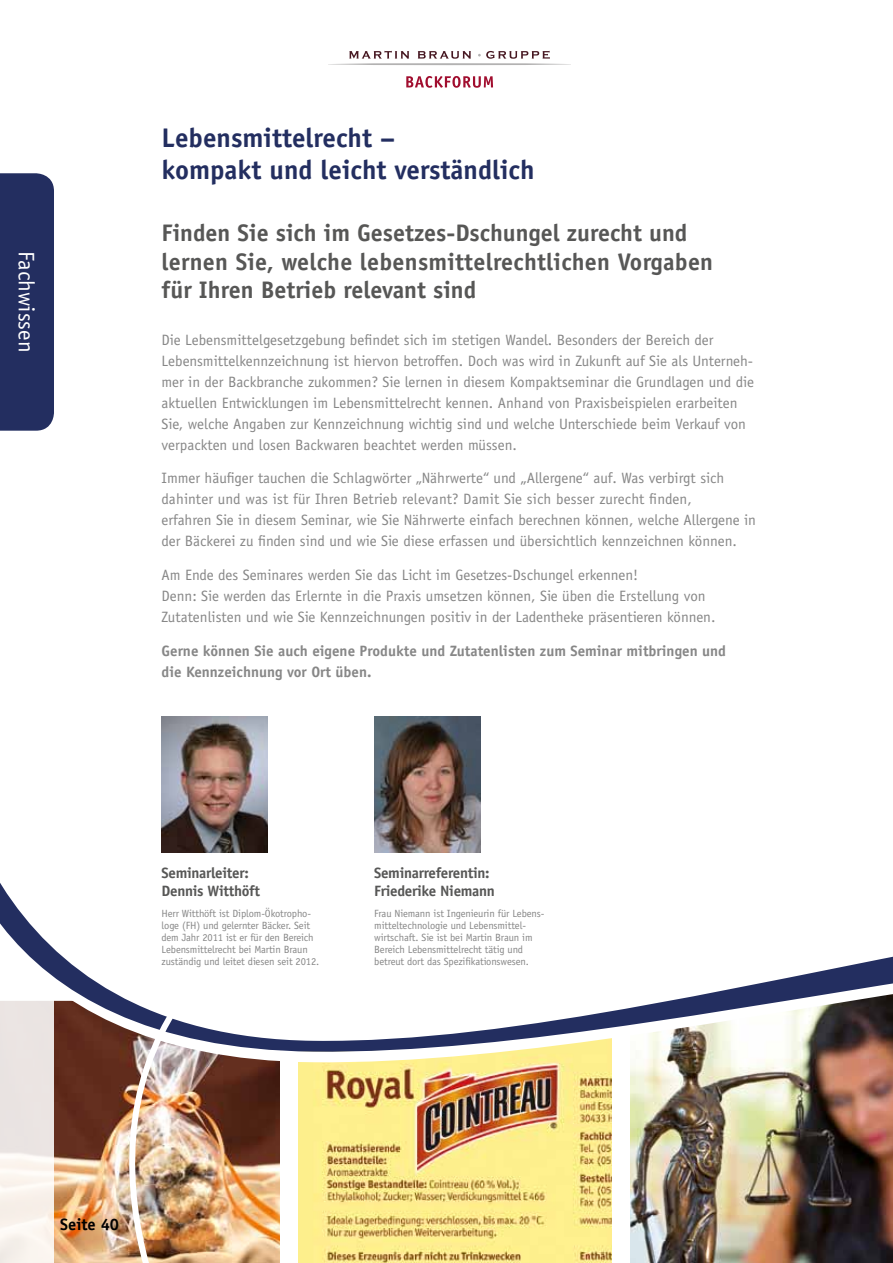
<style>
.page{position:relative;width:893px;height:1263px;background:#fff}
.page>*{position:absolute;margin:0;border:0;box-sizing:border-box;transform-origin:0 0}
.t1{font:700 27px/31.5px "Officina Sans Std";color:#232e60}
.t2{font:700 24px/28.5px "Officina Sans Std";color:#575756}
.t3{font:22.5px "Officina Sans Std";color:#fff}
.t4{font:700 16.5px "Officina Sans Std";color:#000}
.t5{font:15px/21px "Officina Sans Std";color:#878787}
.t6{font:700 15px/21px "Officina Sans Std";color:#878787}
.t7{font:700 15px/18px "Officina Sans Std";letter-spacing:-.02em;color:#575756}
.t8{font:10.5px/12px "Officina Sans Std";letter-spacing:-.01em;color:#878787}
</style>
<div class="page">
<div style="left:0;top:173px;width:54px;height:258px;background:#232e60"></div>
<svg style="left:406px;top:76px;width:87px;height:12px"></svg>
<hr style="left:328px;top:63px;width:243px;height:2px;background:#b3b2b2;border-radius:50%">
<svg style="left:349px;top:51px;width:60px;height:8px"></svg>
<svg style="left:418px;top:51px;width:53px;height:8px"></svg>
<svg style="left:478px;top:51px;width:72px;height:8px"></svg>
<img style="left:630px;top:1066px;width:263px;height:197px">
<img style="left:298px;top:1066px;width:314px;height:197px">
<img style="left:54px;top:1066px;width:226px;height:197px">
<svg style="left:0;top:1066px;width:54px;height:197px"></svg>
<svg style="left:0;top:1056px;width:893px;height:10px"></svg>
<svg style="left:0;top:716px;width:893px;height:340px"></svg>
<img style="left:115px;top:1005px;width:65px;height:258px">
<h3 class="t3" style="left:40px;top:251px;width:103px;rotate:90deg">Fachwissen</h3>
<h1 class="t1" style="left:162px;top:122px;width:375px">Lebensmittelrecht –<br>kompakt und leicht verständlich</h1>
<h2 class="t2" style="left:162px;top:218px;width:553px">Finden Sie sich im Gesetzes-Dschungel zurecht und lernen Sie, welche lebensmittelrechtlichen Vorgaben für Ihren Betrieb relevant sind</h2>
<p class="t5" style="left:162px;top:329px;width:594px">Die Lebensmittelgesetzgebung befindet sich im stetigen Wandel. Besonders der Bereich der Lebensmittelkennzeichnung ist hiervon betroffen. Doch was wird in Zukunft auf Sie als Unterneh&shy;mer in der Backbranche zukommen? Sie lernen in diesem Kompaktseminar die Grundlagen und die aktuellen Entwicklungen im Lebensmittelrecht kennen. Anhand von Praxisbeispielen erarbeiten Sie, welche Angaben zur Kennzeichnung wichtig sind und welche Unterschiede beim Verkauf von verpackten und losen Backwaren beachtet werden müssen.</p>
<p class="t5" style="left:162px;top:468px;width:596px">Immer häufiger tauchen die Schlagwörter „Nährwerte“ und „Allergene“ auf. Was verbirgt sich dahinter und was ist für Ihren Betrieb relevant? Damit Sie sich besser zurecht finden,<br>erfahren Sie in diesem Seminar, wie Sie Nährwerte einfach berechnen können, welche Allergene in der Bäckerei zu finden sind und wie Sie diese erfassen und übersichtlich kennzeichnen können.</p>
<p class="t5" style="left:162px;top:565px;width:555px">Am Ende des Seminares werden Sie das Licht im Gesetzes-Dschungel erkennen!<br>Denn: Sie werden das Erlernte in die Praxis umsetzen können, Sie üben die Erstellung von<br>Zutatenlisten und wie Sie Kennzeichnungen positiv in der Ladentheke präsentieren können.</p>
<p class="t6" style="left:162px;top:640px;width:566px">Gerne können Sie auch eigene Produkte und Zutatenlisten zum Seminar mitbringen und die Kennzeichnung vor Ort üben.</p>
<p class="t7" style="left:162px;top:864px;width:100px">Seminarleiter:<br>Dennis Witthöft</p>
<p class="t8" style="left:162px;top:907px;width:159px">Herr Witthöft ist Diplom-Ökotropho&shy;loge (FH) und gelernter Bäcker. Seit dem Jahr 2011 ist er für den Bereich Lebensmittelrecht bei Martin Braun zuständig und leitet diesen seit 2012.</p>
<p class="t7" style="left:374px;top:864px;width:122px">Seminarreferentin:<br>Friederike Niemann</p>
<p class="t8" style="left:374px;top:907px;width:172px">Frau Niemann ist Ingenieurin für Lebens&shy;mitteltechnologie und Lebensmittel&shy;wirtschaft. Sie ist bei Martin Braun im Bereich Lebensmittelrecht tätig und betreut dort das Spezifikationswesen.</p>
<p class="t4" style="left:60px;top:1214px;width:60px">Seite 40</p>
</div>
